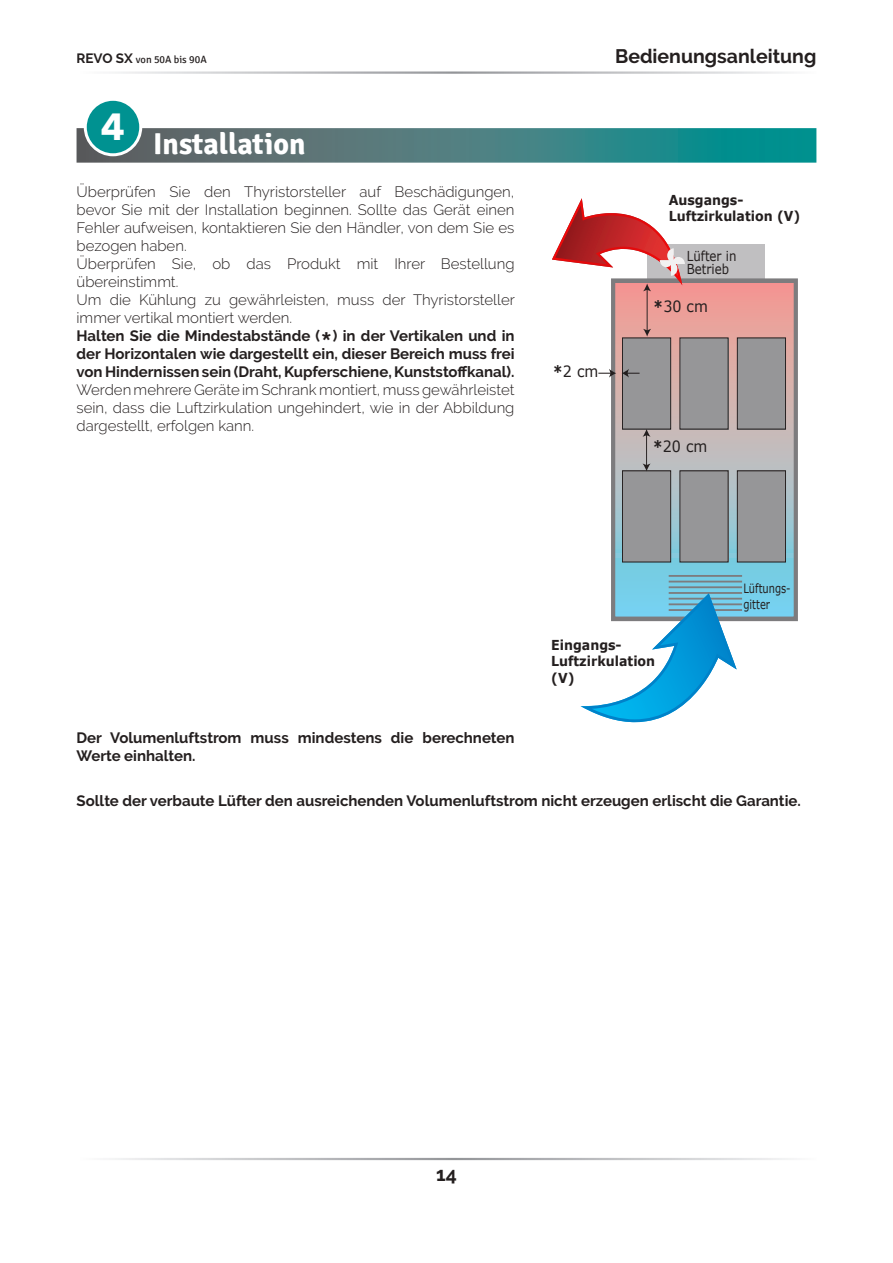
<style>
.page{position:relative;width:893px;height:1263px;background:#fff}
.page>*{position:absolute;margin:0;border:0;box-sizing:border-box;transform-origin:0 0}
.t1{font:600 37.5px "Raleway";color:#241f1f}
.t2{font:700 37.5px "Avenir Next LT Pro";color:#fff}
.t3{font:700 30px "Signika";color:#fff}
.t4{font:700 19.5px "Raleway";color:#241f1f}
.t5{font:15.6px "Verdana";color:#241f1f;scale:.92 1}
.t6{font:300 15px/18px "Raleway";color:#241f1f}
.t7{font:700 15px/18px "Raleway";color:#241f1f;text-align:justify}
.t8{font:700 13.65px/16.5px "Verdana";color:#241f1f;scale:.92 1}
.t9{font:13.65px/12.8px "Verdana";color:#241f1f;scale:.86 1}
.t10{font:12.75px/15.3px "Verdana";color:#241f1f;scale:.77 1}
.t11{font:10.5px "Signika";color:#241f1f}
.s1{font-family:"Raleway";font-weight:700;font-size:13.5px}
.s2{font-weight:700}
</style>
<div class="page">
<svg style="left:77px;top:128px;width:739px;height:35px;background:#417f80"></svg>
<div style="left:85px;top:99px;width:56px;height:56px;background:#009291;border-radius:50%"></div>
<div style="left:84px;top:98px;width:58px;height:58px;border:3px solid #fff;border-radius:50%"></div>
<svg style="left:616px;top:283px;width:177px;height:333px;background:#bbb3b8"></svg>
<div style="left:647px;top:244px;width:118px;height:36px;background:#c0bfc1"></div>
<div style="left:611px;top:278px;width:187px;height:343px;border:4px solid #7d7c7e"></div>
<div style="left:622px;top:338px;width:49px;height:91px;background:#969698"></div>
<div style="left:622px;top:337px;width:49px;height:92px;border:1px solid #241f1f"></div>
<div style="left:680px;top:338px;width:48px;height:91px;background:#969698"></div>
<div style="left:737px;top:338px;width:48px;height:91px;background:#969698"></div>
<div style="left:737px;top:337px;width:49px;height:92px;border:1px solid #241f1f"></div>
<div style="left:622px;top:471px;width:49px;height:91px;background:#969698"></div>
<div style="left:622px;top:470px;width:49px;height:92px;border:1px solid #241f1f"></div>
<div style="left:680px;top:471px;width:48px;height:91px;background:#969698"></div>
<div style="left:679px;top:470px;width:49px;height:92px;border:1px solid #241f1f"></div>
<div style="left:737px;top:471px;width:48px;height:91px;background:#969698"></div>
<div style="left:737px;top:470px;width:49px;height:92px;border:1px solid #241f1f"></div>
<hr style="left:647px;top:289px;width:1px;height:42px;background:#241f1f">
<svg style="left:643px;top:329px;width:8px;height:8px"></svg>
<svg style="left:598px;top:369px;width:18px;height:9px"></svg>
<svg style="left:622px;top:369px;width:18px;height:9px"></svg>
<hr style="left:646px;top:434px;width:1px;height:32px;background:#241f1f">
<svg style="left:643px;top:429px;width:8px;height:8px"></svg>
<svg style="left:643px;top:463px;width:8px;height:8px"></svg>
<hr style="left:669px;top:575px;width:73px;height:2px;background:#7d7c7e">
<hr style="left:669px;top:581px;width:73px;height:1px;background:#7d7c7e">
<hr style="left:669px;top:586px;width:73px;height:2px;background:#7d7c7e">
<hr style="left:669px;top:592px;width:73px;height:2px;background:#7d7c7e">
<hr style="left:669px;top:598px;width:73px;height:1px;background:#7d7c7e">
<hr style="left:669px;top:603px;width:73px;height:2px;background:#7d7c7e">
<hr style="left:669px;top:609px;width:73px;height:2px;background:#7d7c7e">
<svg style="left:580px;top:593px;width:157px;height:130px"></svg>
<svg style="left:552px;top:198px;width:133px;height:93px"></svg>
<p class="t11" style="left:77px;top:54px;width:132px"><span class="s1">REVO SX</span> von 50A bis 90A</p>
<h3 class="t4" style="left:615px;top:45px;width:203px">Bedienungsanleitung</h3>
<h1 class="t2" style="left:101px;top:104px;width:26px">4</h1>
<h2 class="t3" style="left:153px;top:125px;width:154px">Installation</h2>
<p class="t6" style="left:77px;top:183px;width:440px">Überprüfen Sie den Thyristorsteller auf Beschädigungen, bevor Sie mit der Installation beginnen. Sollte das Gerät einen Fehler aufweisen, kontaktieren Sie den Händler, von dem Sie es bezogen haben.<br>Überprüfen Sie, ob das Produkt mit Ihrer Bestellung übereinstimmt.<br>Um die Kühlung zu gewährleisten, muss der Thyristorsteller immer vertikal montiert werden.</p>
<p class="t7" style="left:77px;top:327px;width:245px">Halten Sie die Mindestabstände (</p>
<h1 class="t1" style="left:320px;top:324px;width:14px">*</h1>
<p class="t7" style="left:77px;top:327px;width:439px;text-indent:256px">) in der Vertikalen und in der Horizontalen wie dargestellt ein, dieser Bereich muss frei von Hindernissen sein (Draht, Kupferschiene, Kunststoffkanal).</p>
<p class="t6" style="left:77px;top:381px;width:439px;text-align:justify">Werden mehrere Geräte im Schrank montiert, muss gewährleistet sein, dass die Luftzirkulation ungehindert, wie in der Abbildung dargestellt, erfolgen kann.</p>
<p class="t5" style="left:553px;top:361px;width:51px"><span class="s2">*</span>2 cm</p>
<p class="t8" style="left:669px;top:191px;width:145px">Ausgangs-<br>Luftzirkulation (V)</p>
<p class="t9" style="left:687px;top:250px;width:59px">Lüfter in<br>Betrieb</p>
<p class="t5" style="left:653px;top:295px;width:61px"><span class="s2">*</span>30 cm</p>
<p class="t5" style="left:653px;top:436px;width:61px"><span class="s2">*</span>20 cm</p>
<p class="t8" style="left:551px;top:636px;width:115px">Eingangs-<br>Luftzirkulation (V)</p>
<p class="t10" style="left:743px;top:581px;width:63px">Lüftungs&shy;gitter</p>
<p class="t7" style="left:77px;top:729px;width:439px">Der Volumenluftstrom muss mindestens die berechneten<br>Werte einhalten.</p>
<p class="t7" style="left:77px;top:792px;width:726px">Sollte der verbaute Lüfter den ausreichenden Volumenluftstrom nicht erzeugen erlischt die Garantie.</p>
<h3 class="t4" style="left:436px;top:1163px;width:22px">14</h3>
</div>
